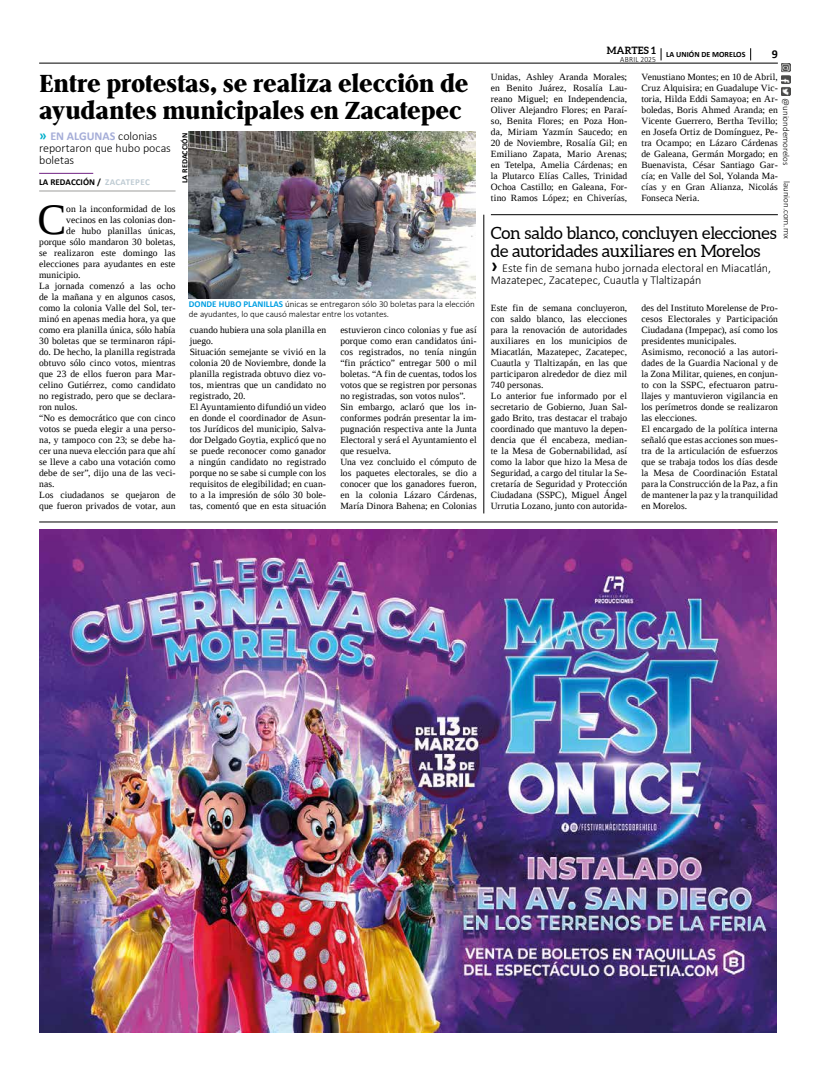
<style>
.page{position:relative;width:823px;height:1078px;background:#fff}
.page>*{position:absolute;margin:0;border:0;box-sizing:border-box;transform-origin:0 0}
.t1{font:43.1px "Liberation Serif";color:#000}
.t2{font:800 26px/27px "Pobla";letter-spacing:-.01em;color:#000}
.t3{font:17px/18px "Aleo";letter-spacing:-.02em;color:#000}
.t4{font:300 12px/12px "Calibri";letter-spacing:-.01em;color:#000}
.t5{font:700 12px "Calibri";color:#000}
.t6{font:9.5px/11px "Liberation Serif";letter-spacing:.01em;color:#000}
.t7{font:300 9px/10px "Calibri";color:#000}
.t8{font:700 9px "Calibri";color:#000}
.t9{font:700 8px "Calibri";color:#000}
.t10{font:300 8px "Calibri";letter-spacing:.04em;color:#000;scale:.94 1}
.s1{font-weight:700;font-size:14px;color:#00afcb}
.s2{font-weight:700;color:#a5add8}
.s3{color:#becbd3}
.s4{font-weight:700;color:#009fe3}
.s5{font-weight:700;font-size:20px}
</style>
<div class="page">
<img style="left:781px;top:63px;width:9px;height:33px">
<hr style="left:39px;top:63px;width:738px;height:1px;background:#000">
<svg style="left:750px;top:48px;width:1px;height:12px"></svg>
<svg style="left:660px;top:48px;width:1px;height:12px"></svg>
<img style="left:39px;top:529px;width:737px;height:503px">
<hr style="left:39px;top:173px;width:54px;height:1px;background:#702283">
<hr style="left:39px;top:191px;width:136px;height:1px;background:#9d9d9c">
<img style="left:189px;top:131px;width:286px;height:167px">
<hr style="left:483px;top:215px;width:1px;height:298px;background:#000">
<hr style="left:490px;top:214px;width:287px;height:1px;background:#000">
<hr style="left:39px;top:521px;width:738px;height:1px;background:#000">
<h2 class="t2" style="left:39px;top:69px;width:430px">Entre protestas, se realiza elección de ayudantes municipales en Zacatepec</h2>
<p class="t4" style="left:39px;top:130px;width:133px"><span class="s1">»</span> <span class="s2">EN ALGUNAS</span> colonias reportaron que hubo pocas boletas</p>
<p class="t8" style="left:39px;top:176px;width:112px">LA REDACCIÓN / <span class="s3">ZACATEPEC</span></p>
<p class="t9" style="left:179px;top:183px;width:52px;rotate:-90deg">LA REDACCIÓN</p>
<h1 class="t1" style="left:37px;top:192px;width:30px">C</h1>
<p class="t6" style="left:66px;top:203px;width:111px">on la inconformidad de los</p>
<p class="t6" style="left:66px;top:214px;width:111px">vecinos en las colonias don-</p>
<p class="t6" style="left:66px;top:225px;width:111px">de hubo planillas únicas,</p>
<p class="t6" style="left:39px;top:236px;width:138px">porque sólo mandaron 30 boletas,</p>
<p class="t6" style="left:39px;top:247px;width:138px">se realizaron este domingo las</p>
<p class="t6" style="left:39px;top:258px;width:138px">elecciones para ayudantes en este</p>
<p class="t6" style="left:39px;top:269px;width:43px">municipio.</p>
<p class="t6" style="left:39px;top:280px;width:138px">La jornada comenzó a las ocho</p>
<p class="t6" style="left:39px;top:291px;width:138px">de la mañana y en algunos casos,</p>
<p class="t6" style="left:39px;top:302px;width:138px">como la colonia Valle del Sol, ter-</p>
<p class="t6" style="left:39px;top:313px;width:138px">minó en apenas media hora, ya que</p>
<p class="t6" style="left:39px;top:324px;width:138px">como era planilla única, sólo había</p>
<p class="t6" style="left:39px;top:335px;width:138px">30 boletas que se terminaron rápi-</p>
<p class="t6" style="left:39px;top:346px;width:138px">do. De hecho, la planilla registrada</p>
<p class="t6" style="left:39px;top:357px;width:138px">obtuvo sólo cinco votos, mientras</p>
<p class="t6" style="left:39px;top:368px;width:138px">que 23 de ellos fueron para Mar-</p>
<p class="t6" style="left:39px;top:379px;width:138px">celino Gutiérrez, como candidato</p>
<p class="t6" style="left:39px;top:390px;width:138px">no registrado, pero que se declara-</p>
<p class="t6" style="left:39px;top:401px;width:40px">ron nulos.</p>
<p class="t6" style="left:39px;top:412px;width:138px">“No es democrático que con cinco</p>
<p class="t6" style="left:39px;top:423px;width:138px">votos se pueda elegir a una perso-</p>
<p class="t6" style="left:39px;top:434px;width:138px">na, y tampoco con 23; se debe ha-</p>
<p class="t6" style="left:39px;top:445px;width:138px">cer una nueva elección para que ahí</p>
<p class="t6" style="left:39px;top:456px;width:138px">se lleve a cabo una votación como</p>
<p class="t6" style="left:39px;top:467px;width:138px">debe de ser”, dijo una de las veci-</p>
<p class="t6" style="left:39px;top:478px;width:17px">nas.</p>
<p class="t6" style="left:39px;top:489px;width:138px">Los ciudadanos se quejaron de</p>
<p class="t6" style="left:39px;top:500px;width:138px">que fueron privados de votar, aun</p>
<p class="t7" style="left:189px;top:299px;width:287px"><span class="s4">DONDE HUBO PLANILLAS</span> únicas se entregaron sólo 30 boletas para la elección de ayudantes, lo que causó malestar entre los votantes.</p>
<p class="t6" style="left:190px;top:324px;width:138px">cuando hubiera una sola planilla en juego.<br>Situación semejante se vivió en la colonia 20 de Noviembre, donde la planilla registrada obtuvo diez vo&shy;tos, mientras que un candidato no registrado, 20.<br>El Ayuntamiento difundió un video en donde el coordinador de Asun&shy;tos Jurídicos del municipio, Salva&shy;dor Delgado Goytia, explicó que no se puede reconocer como ganador a ningún candidato no registrado porque no se sabe si cumple con los requisitos de elegibilidad; en cuan&shy;to a la impresión de sólo 30 bole&shy;tas, comentó que en esta situación</p>
<p class="t6" style="left:340px;top:324px;width:138px">estuvieron cinco colonias y fue así porque como eran candidatos úni&shy;cos registrados, no tenía ningún “fin práctico” entregar 500 o mil boletas. “A fin de cuentas, todos los votos que se registren por personas no registradas, son votos nulos”.<br>Sin embargo, aclaró que los in&shy;conformes podrán presentar la im&shy;pugnación respectiva ante la Junta<br>Electoral y será el Ayuntamiento el que resuelva.<br>Una vez concluido el cómputo de los paquetes electorales, se dio a conocer que los ganadores fueron, en la colonia Lázaro Cárdenas,<br>María Dinora Bahena; en Colonias</p>
<p class="t9" style="left:606px;top:49px;width:140px"><sup>MARTES</sup> <sup>1</sup> LA UNIÓN DE MORELOS</p>
<p class="t5" style="left:771px;top:46px;width:8px">9</p>
<p class="t10" style="left:620px;top:54px;width:39px">ABRIL 2025</p>
<p class="t6" style="left:490px;top:71px;width:138px;text-align:justify">Unidas, Ashley Aranda Morales; en Benito Juárez, Rosalía Lau&shy;reano Miguel; en Independencia, Oliver Alejandro Flores; en Paraí&shy;so, Benita Flores; en Poza Hon&shy;da, Miriam Yazmín Saucedo; en 20 de Noviembre, Rosalía Gil; en Emiliano Zapata, Mario Arenas; en Tetelpa, Amelia Cárdenas; en la Plutarco Elías Calles, Trinidad Ochoa Castillo; en Galeana, For&shy;tino Ramos López; en Chiverías,</p>
<p class="t6" style="left:641px;top:71px;width:138px;text-align:justify">Venustiano Montes; en 10 de Abril, Cruz Alquisira; en Guadalupe Vic&shy;toria, Hilda Eddi Samayoa; en Ar&shy;boledas, Boris Ahmed Aranda; en Vicente Guerrero, Bertha Tevillo; en Josefa Ortiz de Domínguez, Pe&shy;tra Ocampo; en Lázaro Cárdenas de Galeana, Germán Morgado; en Buenavista, César Santiago Gar&shy;cía; en Valle del Sol, Yolanda Ma&shy;cías y en Gran Alianza, Nicolás Fonseca Neria.</p>
<p class="t7" style="left:790px;top:98px;width:69px;rotate:90deg">@uniondemorelos</p>
<p class="t7" style="left:791px;top:181px;width:59px;rotate:90deg">launion.com.mx</p>
<h3 class="t3" style="left:490px;top:224px;width:287px">Con saldo blanco, concluyen elecciones de autoridades auxiliares en Morelos</h3>
<p class="t4" style="left:490px;top:262px;width:281px"><span class="s5">›</span> Este fin de semana hubo jornada electoral en Miacatlán,<br>Mazatepec, Zacatepec, Cuautla y Tlaltizapán</p>
<p class="t6" style="left:490px;top:302px;width:138px">Este fin de semana concluyeron, con saldo blanco, las elecciones para la renovación de autoridades auxiliares en los municipios de<br>Miacatlán, Mazatepec, Zacatepec,<br>Cuautla y Tlaltizapán, en las que participaron alrededor de diez mil<br>740 personas.<br>Lo anterior fue informado por el secretario de Gobierno, Juan Sal&shy;gado Brito, tras destacar el trabajo coordinado que mantuvo la depen&shy;dencia que él encabeza, median&shy;te la Mesa de Gobernabilidad, así como la labor que hizo la Mesa de<br>Seguridad, a cargo del titular la Se&shy;cretaría de Seguridad y Protección<br>Ciudadana (SSPC), Miguel Ángel<br>Urrutia Lozano, junto con autorida-</p>
<p class="t6" style="left:641px;top:302px;width:138px">des del Instituto Morelense de Pro&shy;cesos Electorales y Participación<br>Ciudadana (Impepac), así como los presidentes municipales.<br>Asimismo, reconoció a las autori&shy;dades de la Guardia Nacional y de la Zona Militar, quienes, en conjun&shy;to con la SSPC, efectuaron patru&shy;llajes y mantuvieron vigilancia en los perímetros donde se realizaron las elecciones.<br>El encargado de la política interna señaló que estas acciones son mues&shy;tra de la articulación de esfuerzos que se trabaja todos los días desde la Mesa de Coordinación Estatal para la Construcción de la Paz, a fin de mantener la paz y la tranquilidad en Morelos.</p>
</div>
